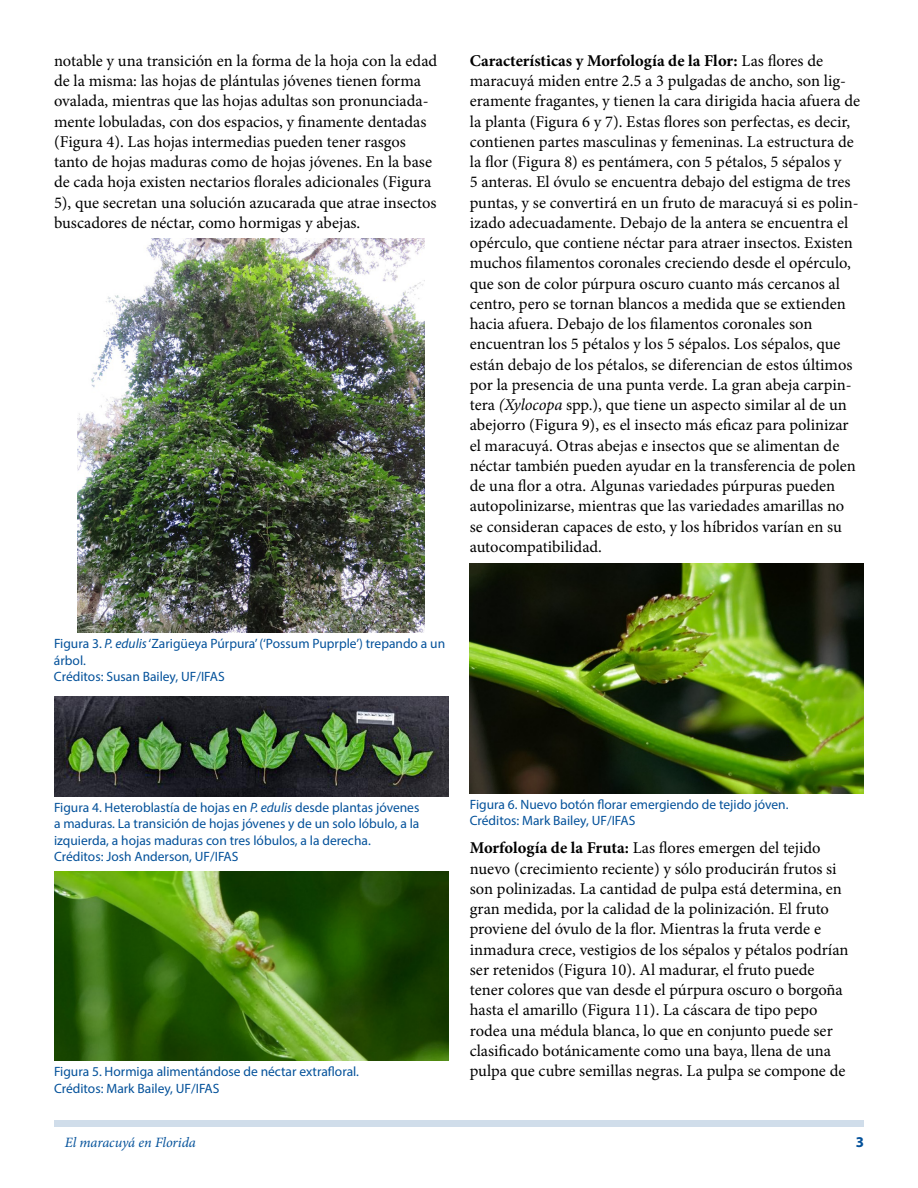
<style>
.page{position:relative;width:918px;height:1188px;background:#fff}
.page>*{position:absolute;margin:0;border:0;box-sizing:border-box;transform-origin:0 0}
.t1{font:16.5px/20.2px "Minion Pro";color:#000}
.t2{font:700 15px "Myriad Pro";color:#03519a}
.t3{font:italic 14.25px "Minion Pro";letter-spacing:-.005em;color:#03519a}
.t4{font:13.5px/16.5px "Myriad Pro";color:#03519a}
.s1{font-weight:700}
.s2{font-style:italic}
</style>
<div class="page">
<div style="left:54px;top:1120px;width:810px;height:7px;background:#d0ddea"></div>
<img style="left:77px;top:239px;width:348px;height:394px">
<img style="left:54px;top:697px;width:394px;height:99px">
<img style="left:54px;top:872px;width:394px;height:188px">
<img style="left:470px;top:564px;width:394px;height:229px">
<p class="t1" style="left:54px;top:51px;width:385px">notable y una transición en la forma de la hoja con la edad de la misma: las hojas de plántulas jóvenes tienen forma ovalada, mientras que las hojas adultas son pronunciada&shy;mente lobuladas, con dos espacios, y finamente dentadas (Figura 4). Las hojas intermedias pueden tener rasgos tanto de hojas maduras como de hojas jóvenes. En la base de cada hoja existen nectarios florales adicionales (Figura 5), que secretan una solución azucarada que atrae insectos buscadores de néctar, como hormigas y abejas.</p>
<p class="t1" style="left:470px;top:51px;width:392px"><span class="s1">Características y Morfología de la Flor:</span> Las flores de maracuyá miden entre 2.5 a 3 pulgadas de ancho, son lig&shy;eramente fragantes, y tienen la cara dirigida hacia afuera de la planta (Figura 6 y 7). Estas flores son perfectas, es decir, contienen partes masculinas y femeninas. La estructura de la flor (Figura 8) es pentámera, con 5 pétalos, 5 sépalos y<br>5 anteras. El óvulo se encuentra debajo del estigma de tres puntas, y se convertirá en un fruto de maracuyá si es polin&shy;izado adecuadamente. Debajo de la antera se encuentra el opérculo, que contiene néctar para atraer insectos. Existen muchos filamentos coronales creciendo desde el opérculo, que son de color púrpura oscuro cuanto más cercanos al centro, pero se tornan blancos a medida que se extienden hacia afuera. Debajo de los filamentos coronales son encuentran los 5 pétalos y los 5 sépalos. Los sépalos, que están debajo de los pétalos, se diferencian de estos últimos por la presencia de una punta verde. La gran abeja carpin&shy;tera <span class="s2">(Xylocopa</span> spp.), que tiene un aspecto similar al de un abejorro (Figura 9), es el insecto más eficaz para polinizar el maracuyá. Otras abejas e insectos que se alimentan de néctar también pueden ayudar en la transferencia de polen de una flor a otra. Algunas variedades púrpuras pueden autopolinizarse, mientras que las variedades amarillas no se consideran capaces de esto, y los híbridos varían en su autocompatibilidad.</p>
<p class="t4" style="left:54px;top:635px;width:393px">Figura 3. <span class="s2">P. edulis</span> ‘Zarigüeya Púrpura’ (‘Possum Puprple’) trepando a un árbol.<br>Créditos: Susan Bailey, UF/IFAS</p>
<p class="t4" style="left:54px;top:799px;width:367px">Figura 4. Heteroblastía de hojas en <span class="s2">P. edulis</span> desde plantas jóvenes a maduras. La transición de hojas jóvenes y de un solo lóbulo, a la izquierda, a hojas maduras con tres lóbulos, a la derecha.<br>Créditos: Josh Anderson, UF/IFAS</p>
<p class="t4" style="left:54px;top:1063px;width:307px">Figura 5. Hormiga alimentándose de néctar extrafloral.<br>Créditos: Mark Bailey, UF/IFAS</p>
<p class="t4" style="left:470px;top:796px;width:320px">Figura 6. Nuevo botón florar emergiendo de tejido jóven.<br>Créditos: Mark Bailey, UF/IFAS</p>
<p class="t1" style="left:470px;top:838px;width:380px"><span class="s1">Morfología de la Fruta:</span> Las flores emergen del tejido nuevo (crecimiento reciente) y sólo producirán frutos si son polinizadas. La cantidad de pulpa está determina, en gran medida, por la calidad de la polinización. El fruto proviene del óvulo de la flor. Mientras la fruta verde e inmadura crece, vestigios de los sépalos y pétalos podrían ser retenidos (Figura 10). Al madurar, el fruto puede tener colores que van desde el púrpura oscuro o borgoña hasta el amarillo (Figura 11). La cáscara de tipo pepo rodea una médula blanca, lo que en conjunto puede ser clasificado botánicamente como una baya, llena de una pulpa que cubre semillas negras. La pulpa se compone de</p>
<p class="t3" style="left:65px;top:1133px;width:133px">El maracuyá en Florida</p>
<p class="t2" style="left:856px;top:1133px;width:10px">3</p>
</div>
